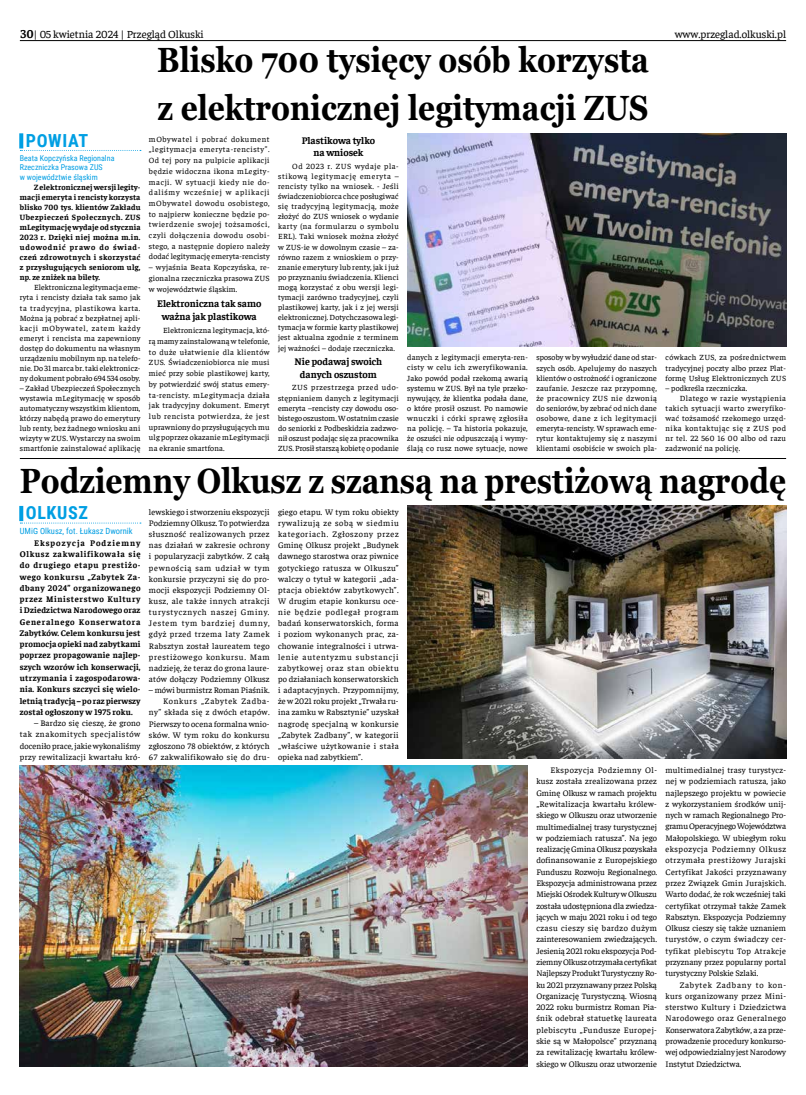
<style>
.page{position:relative;width:806px;height:1095px;background:#fff}
.page>*{position:absolute;margin:0;border:0;box-sizing:border-box;transform-origin:0 0}
.t1{font:700 35px/47.7px "Georgia";color:#000;scale:.85 1}
.t2{font:700 18px "Roboto Condensed";letter-spacing:.035em;color:#009fe3}
.t3{font:11px "Faustina";color:#000}
.t4{font:700 10px/12.1px "Faustina";color:#000;text-align:center}
.t5{font:8.5px/11.3px "Faustina";letter-spacing:.02em;color:#000;text-align:justify}
.t6{font:700 8.5px/11.3px "Faustina";letter-spacing:.01em;color:#000;text-align:justify}
.t7{font:8.5px "Roboto Condensed";color:#009ee3}
.t8{font:8px/10.1px "Faustina";letter-spacing:.02em;color:#000;text-align:justify}
.t9{font:700 8px/10px "Faustina";letter-spacing:.03em;color:#000;text-align:justify}
.t10{font:8px/9.6px "Roboto Condensed";color:#009ee3}
.t11{font:8px "Faustina";letter-spacing:.05em;color:#000}
.t12{font:8px "Faustina";letter-spacing:.06em;color:#000}
.s1{font-weight:700;font-size:12px}
</style>
<div class="page">
<hr style="left:20px;top:40px;width:765px;height:1px;background:#000">
<svg style="left:19px;top:506px;width:4px;height:15px"></svg>
<svg style="left:20px;top:522px;width:121px;height:1px"></svg>
<img style="left:20px;top:765px;width:507px;height:301px">
<img style="left:407px;top:506px;width:378px;height:252px">
<svg style="left:19px;top:133px;width:4px;height:15px"></svg>
<svg style="left:20px;top:150px;width:121px;height:1px"></svg>
<img style="left:407px;top:133px;width:378px;height:213px">
<hr style="left:20px;top:458px;width:765px;height:1px;background:#000">
<p class="t3" style="left:21px;top:27px;width:184px"><span class="s1">30</span>| 05 kwietnia 2024 | Przegląd Olkuski</p>
<p class="t3" style="left:674px;top:27px;width:113px">www.przeglad.olkuski.pl</p>
<h2 class="t2" style="left:26px;top:128px;width:64px">POWIAT</h2>
<p class="t10" style="left:20px;top:153px;width:96px">Beata Kopczyńska Regionalna<br>Rzeczniczka Prasowa ZUS<br>w województwie śląskim</p>
<p class="t9" style="left:20px;top:182px;width:122px;text-indent:14px">Z elektronicznej wersji legity&shy;macji emeryta i rencisty korzysta blisko 700 tys. klientów Zakładu Ubezpieczeń Społecznych. ZUS mLegitymację wydaje od stycznia 2023 r. Dzięki niej można m.in. udowodnić prawo do świad&shy;czeń zdrowotnych i skorzystać z przysługujących seniorom ulg, np. ze zniżek na bilety.</p>
<p class="t8" style="left:20px;top:282px;width:122px;text-indent:14px">Elektroniczna legitymacja eme&shy;ryta i rencisty działa tak samo jak ta tradycyjna, plastikowa karta.<br>Można ją pobrać z bezpłatnej apli&shy;kacji mObywatel, zatem każdy emeryt i rencista ma zapewniony dostęp do dokumentu na własnym urządzeniu mobilnym np. na telefo&shy;nie. Do 31 marca br. taki elektronicz&shy;ny dokument pobrało 694 534 osoby.</p>
<p class="t8" style="left:20px;top:382px;width:122px">– Zakład Ubezpieczeń Społecznych wystawia mLegitymację w sposób automatyczny wszystkim klientom, którzy nabędą prawo do emerytury lub renty, bez żadnego wniosku ani wizyty w ZUS. Wystarczy na swoim smartfonie zainstalować aplikację</p>
<h1 class="t1" style="left:157px;top:36px;width:579px">Blisko 700 tysięcy osób korzysta z elektronicznej legitymacji ZUS</h1>
<p class="t8" style="left:149px;top:133px;width:122px;line-height:10.7px">mObywatel i pobrać dokument „legitymacja emeryta-rencisty”.<br>Od tej pory na pulpicie aplikacji będzie widoczna ikona mLegity&shy;macji. W sytuacji kiedy nie do&shy;daliśmy wcześniej w aplikacji mObywatel dowodu osobistego, to najpierw konieczne będzie po&shy;twierdzenie swojej tożsamości, czyli dołączenia dowodu osobi&shy;stego, a następnie dopiero należy dodać legitymację emeryta-rencisty</p>
<p class="t8" style="left:149px;top:261px;width:122px;line-height:10.7px">– wyjaśnia Beata Kopczyńska, re&shy;gionalna rzeczniczka prasowa ZUS w województwie śląskim.</p>
<p class="t4" style="left:157px;top:296px;width:105px;line-height:12.7px">Elektroniczna tak samo ważna jak plastikowa</p>
<p class="t8" style="left:149px;top:324px;width:122px;line-height:10.7px;text-indent:14px">Elektroniczna legitymacja, któ&shy;rą mamy zainstalowaną w telefonie, to duże ułatwienie dla klientów ZUS. Świadczeniobiorca nie musi mieć przy sobie plastikowej karty, by potwierdzić swój status emery&shy;ta-rencisty. mLegitymacja działa jak tradycyjny dokument. Emeryt lub rencista potwierdza, że jest uprawniony do przysługujących mu ulg poprzez okazanie mLegitymacji na ekranie smartfona.</p>
<p class="t4" style="left:301px;top:133px;width:75px">Plastikowa tylko na wniosek</p>
<p class="t8" style="left:278px;top:160px;width:122px;text-indent:14px">Od 2023 r. ZUS wydaje pla&shy;stikową legitymację emeryta – rencisty tylko na wniosek. - Jeśli świadczeniobiorca chce posługiwać się tradycyjną legitymacją, może złożyć do ZUS wniosek o wydanie karty (na formularzu o symbolu ERL). Taki wniosek można złożyć w ZUS-ie w dowolnym czasie – za&shy;równo razem z wnioskiem o przy&shy;znanie emerytury lub renty, jak i już po przyznaniu świadczenia. Klienci mogą korzystać z obu wersji legi&shy;tymacji zarówno tradycyjnej, czyli plastikowej karty, jak i z jej wersji elektronicznej. Dotychczasowa legi&shy;tymacja w formie karty plastikowej jest aktualna zgodnie z terminem jej ważności – dodaje rzeczniczka.</p>
<p class="t4" style="left:294px;top:355px;width:89px">Nie podawaj swoich danych oszustom</p>
<p class="t8" style="left:278px;top:382px;width:122px;text-indent:14px">ZUS przestrzega przed udo&shy;stępnianiem danych z legitymacji emeryta –rencisty czy dowodu oso&shy;bistego oszustom. W ostatnim czasie do seniorki z Podbeskidzia zadzwo&shy;nił oszust podając się za pracownika ZUS. Prosił starszą kobietę o podanie</p>
<p class="t8" style="left:407px;top:352px;width:122px">danych z legitymacji emeryta-ren&shy;cisty w celu ich zweryfikowania.<br>Jako powód podał rzekomą awarią systemu w ZUS. Był na tyle przeko&shy;nywujący, że klientka podała dane, o które prosił oszust. Po namowie wnuczki i córki sprawę zgłosiła na policję. – Ta historia pokazuje, że oszuści nie odpuszczają i wymy&shy;ślają co rusz nowe sytuacje, nowe</p>
<p class="t8" style="left:536px;top:352px;width:122px">sposoby w by wyłudzić dane od star&shy;szych osób. Apelujemy do naszych klientów o ostrożność i ograniczone zaufanie. Jeszcze raz przypomnę, że pracownicy ZUS nie dzwonią do seniorów, by zebrać od nich dane osobowe, dane z ich legitymacji emeryta-rencisty. W sprawach eme&shy;rytur kontaktujemy się z naszymi klientami osobiście w swoich pla-</p>
<p class="t8" style="left:665px;top:352px;width:122px">cówkach ZUS, za pośrednictwem tradycyjnej poczty albo przez Plat&shy;formę Usług Elektronicznych ZUS</p>
<p class="t8" style="left:665px;top:382px;width:83px">– podkreśla rzeczniczka.</p>
<p class="t11" style="left:679px;top:392px;width:108px">Dlatego w razie wystąpienia</p>
<p class="t11" style="left:665px;top:402px;width:122px">takich sytuacji warto zweryfiko-</p>
<p class="t8" style="left:665px;top:412px;width:122px">wać tożsamość rzekomego urzęd-</p>
<p class="t12" style="left:665px;top:423px;width:122px">nika kontaktując się z ZUS pod</p>
<p class="t8" style="left:665px;top:432px;width:122px">nr tel. 22 560 16 00 albo od razu</p>
<p class="t8" style="left:665px;top:442px;width:76px">zadzwonić na policję.</p>
<h1 class="t1" style="left:20px;top:456px;width:902px">Podziemny Olkusz z szansą na prestiżową nagrodę</h1>
<h2 class="t2" style="left:26px;top:500px;width:64px">OLKUSZ</h2>
<p class="t7" style="left:20px;top:525px;width:114px">UMiG Olkusz, fot. Łukasz Dwornik</p>
<p class="t6" style="left:20px;top:536px;width:122px;text-indent:14px">Ekspozycja Podziemny Olkusz zakwalifikowała się do drugiego etapu prestiżo&shy;wego konkursu „Zabytek Za&shy;dbany 2024” organizowanego przez Ministerstwo Kultury i Dziedzictwa Narodowego oraz Generalnego Konserwatora Zabytków. Celem konkursu jest promocja opieki nad zabytkami poprzez propagowanie najlep&shy;szych wzorów ich konserwacji, utrzymania i zagospodarowa&shy;nia. Konkurs szczyci się wielo&shy;letnią tradycją – po raz pierwszy został ogłoszony w 1975 roku.</p>
<p class="t5" style="left:20px;top:716px;width:122px;text-indent:14px">– Bardzo się cieszę, że grono tak znakomitych specjalistów doceniło prace, jakie wykonaliśmy przy rewitalizacji kwartału kró-</p>
<p class="t5" style="left:149px;top:505px;width:122px">lewskiego i stworzeniu ekspozycji Podziemny Olkusz. To potwierdza słuszność realizowanych przez nas działań w zakresie ochrony i popularyzacji zabytków. Z całą pewnością sam udział w tym konkursie przyczyni się do pro&shy;mocji ekspozycji Podziemny Ol&shy;kusz, ale także innych atrakcji turystycznych naszej Gminy.<br>Jestem tym bardziej dumny, gdyż przed trzema laty Zamek Rabsztyn został laureatem tego prestiżowego konkursu. Mam nadzieję, że teraz do grona laure&shy;atów dołączy Podziemny Olkusz</p>
<p class="t5" style="left:149px;top:684px;width:122px;text-align:right">– mówi burmistrz Roman Piaśnik.<br>Konkurs „Zabytek Zadba&shy;ny” składa się z dwóch etapów.<br>Pierwszy to ocena formalna wnio&shy;sków. W tym roku do konkursu zgłoszono 78 obiektów, z których<br>67 zakwalifikowało się do dru-</p>
<p class="t5" style="left:278px;top:505px;width:122px">giego etapu. W tym roku obiekty rywalizują ze sobą w siedmiu kategoriach. Zgłoszony przez Gminę Olkusz projekt „Budynek dawnego starostwa oraz piwnice gotyckiego ratusza w Olkuszu” walczy o tytuł w kategorii „ada&shy;ptacja obiektów zabytkowych”.<br>W drugim etapie konkursu oce&shy;nie będzie podlegał program badań konserwatorskich, forma i poziom wykonanych prac, za&shy;chowanie integralności i utrwa&shy;lenie autentyzmu substancji zabytkowej oraz stan obiektu po działaniach konserwatorskich i adaptacyjnych. Przypomnijmy, że w 2021 roku projekt „Trwała ru&shy;ina zamku w Rabsztynie” uzyskał nagrodę specjalną w konkursie „Zabytek Zadbany”, w kategorii „właściwe użytkowanie i stała opieka nad zabytkiem”.</p>
<p class="t5" style="left:536px;top:763px;width:122px;text-indent:14px">Ekspozycja Podziemny Ol&shy;kusz została zrealizowana przez Gminę Olkusz w ramach projektu „Rewitalizacja kwartału królew&shy;skiego w Olkuszu oraz utworzenie multimedialnej trasy turystycznej w podziemiach ratusza”. Na jego realizację Gmina Olkusz pozyskała dofinansowanie z Europejskiego Funduszu Rozwoju Regionalnego.<br>Ekspozycja administrowana przez Miejski Ośrodek Kultury w Olkuszu została udostępniona dla zwiedza&shy;jących w maju 2021 roku i od tego czasu cieszy się bardzo dużym zainteresowaniem zwiedzających.<br>Jesienią 2021 roku ekspozycja Pod&shy;ziemny Olkusz otrzymała certyfikat Najlepszy Produkt Turystyczny Ro&shy;ku 2021 przyznawany przez Polską Organizację Turystyczną. Wiosną 2022 roku burmistrz Roman Pia&shy;śnik odebrał statuetkę laureata plebiscytu „Fundusze Europej&shy;skie są w Małopolsce” przyznaną za rewitalizację kwartału królew&shy;skiego w Olkuszu oraz utworzenie</p>
<p class="t5" style="left:665px;top:763px;width:122px">multimedialnej trasy turystycz&shy;nej w podziemiach ratusza, jako najlepszego projektu w powiecie z wykorzystaniem środków unij&shy;nych w ramach Regionalnego Pro&shy;gramu Operacyjnego Województwa Małopolskiego. W ubiegłym roku ekspozycja Podziemny Olkusz otrzymała prestiżowy Jurajski Certyfikat Jakości przyznawany przez Związek Gmin Jurajskich.<br>Warto dodać, że rok wcześniej taki certyfikat otrzymał także Zamek Rabsztyn. Ekspozycja Podziemny Olkusz cieszy się także uznaniem turystów, o czym świadczy cer&shy;tyfikat plebiscytu Top Atrakcje przyznany przez popularny portal turystyczny Polskie Szlaki.</p>
<p class="t5" style="left:665px;top:978px;width:122px;text-indent:14px">Zabytek Zadbany to kon&shy;kurs organizowany przez Mini&shy;sterstwo Kultury i Dziedzictwa Narodowego oraz Generalnego Konserwatora Zabytków, a za prze&shy;prowadzenie procedury konkurso&shy;wej odpowiedzialny jest Narodowy Instytut Dziedzictwa.</p>
</div>
